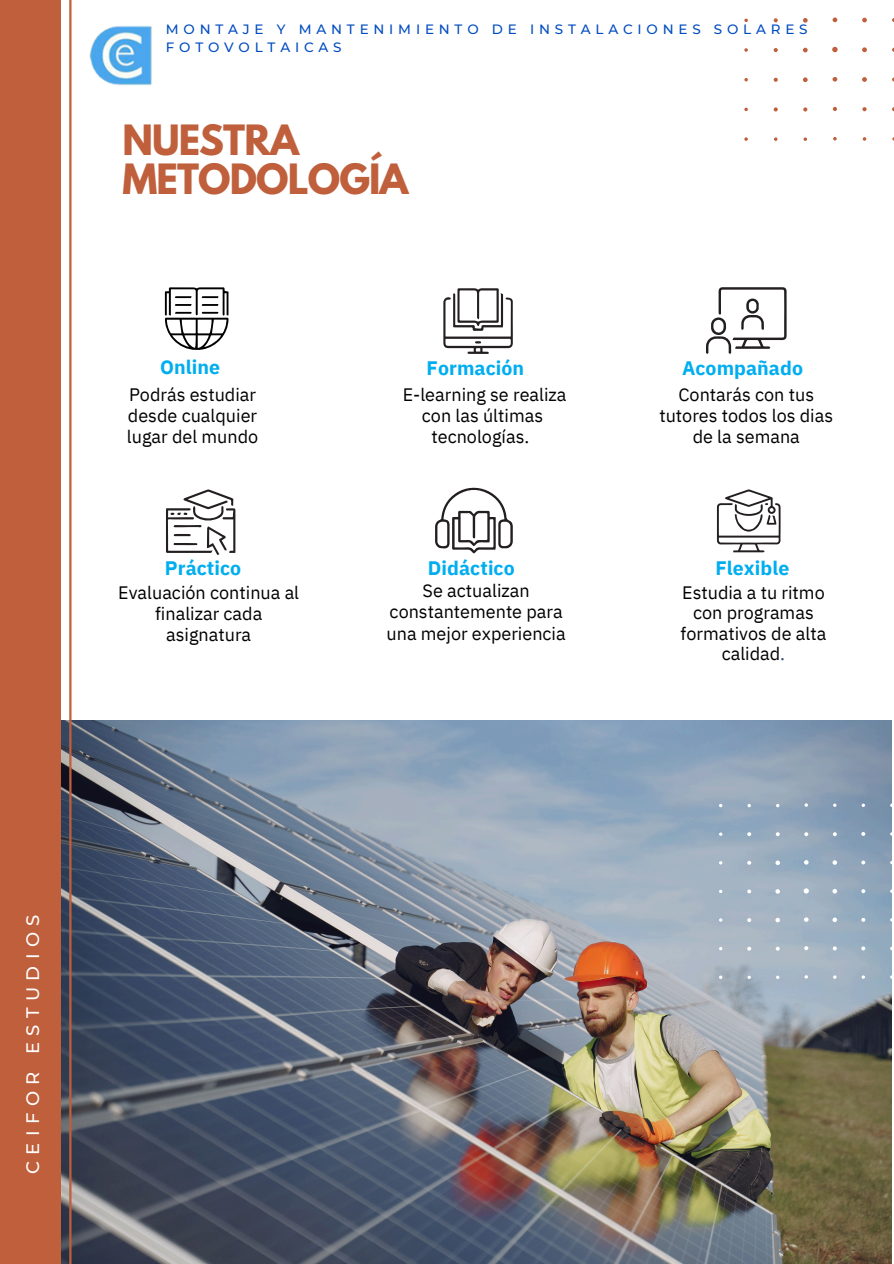
<style>
.page{position:relative;width:894px;height:1264px;background:#fff}
.page>*{position:absolute;margin:0;border:0;box-sizing:border-box;transform-origin:0 0}
.t1{font:700 37.05px/39.3px "League Spartan";letter-spacing:-.025em;color:#bf5f3b}
.t2{font:700 19.5px "IBM Plex Sans";letter-spacing:.005em;color:#00aeef}
.t3{font:18px/21.3px "IBM Plex Sans";color:#000;text-align:center}
.t4{font:500 18px "Montserrat";letter-spacing:.355em;color:#fff}
.t5{font:500 13.5px/18px "Montserrat";letter-spacing:.355em;color:#004cbf}
.s1{color:#2a417c}
</style>
<div class="page">
<img style="left:61px;top:720px;width:830px;height:543px">
<svg style="left:718px;top:803px;width:174px;height:175px"></svg>
<svg style="left:744px;top:17px;width:149px;height:124px"></svg>
<hr style="left:69px;top:0;width:2px;height:1263px;background:#bf5f3b">
<div style="left:0;top:0;width:61px;height:1263px;background:#bf5f3b"></div>
<img style="left:89px;top:25px;width:63px;height:61px">
<svg style="left:165px;top:287px;width:63px;height:63px"></svg>
<svg style="left:166px;top:489px;width:69px;height:66px"></svg>
<svg style="left:435px;top:487px;width:77px;height:66px"></svg>
<svg style="left:443px;top:288px;width:69px;height:66px"></svg>
<svg style="left:706px;top:287px;width:80px;height:67px"></svg>
<svg style="left:717px;top:489px;width:63px;height:63px"></svg>
<p class="t5" style="left:166px;top:20px;width:643px">MONTAJE Y MANTENIMIENTO DE INSTALACIONES SOLARES<br>FOTOVOLTAICAS</p>
<p class="t1" style="left:122px;top:125px;width:288px">NUESTRA<br>METODOLOGÍA</p>
<h3 class="t2" style="left:160px;top:354px;width:61px">Online</h3>
<h4 class="t2" style="left:426px;top:355px;width:99px">Formación</h4>
<h3 class="t3" style="left:127px;top:383px;width:133px;text-align:justify">Podrás estudiar desde cualquier lugar del mundo</h3>
<h4 class="t3" style="left:402px;top:383px;width:165px">E-learning se realiza con las últimas tecnologías.</h4>
<h3 class="t2" style="left:165px;top:554px;width:78px">Práctico</h3>
<h3 class="t2" style="left:428px;top:554px;width:88px">Didáctico</h3>
<h3 class="t3" style="left:118px;top:581px;width:182px">Evaluación continua al finalizar cada asignatura</h3>
<h3 class="t3" style="left:386px;top:579px;width:181px">Se actualizan constantemente para una mejor experiencia</h3>
<h4 class="t2" style="left:681px;top:355px;width:122px">Acompañado</h4>
<h4 class="t3" style="left:659px;top:383px;width:175px">Contarás con tus tutores todos los dias de la semana</h4>
<h4 class="t2" style="left:715px;top:554px;width:75px">Flexible</h4>
<h4 class="t3" style="left:680px;top:582px;width:147px;line-height:20.2px">Estudia a tu ritmo con programas formativos de alta calidad<span class="s1">.</span></h4>
<p class="t4" style="left:22px;top:1174px;width:261px;rotate:-90deg">CEIFOR ESTUDIOS</p>
</div>
